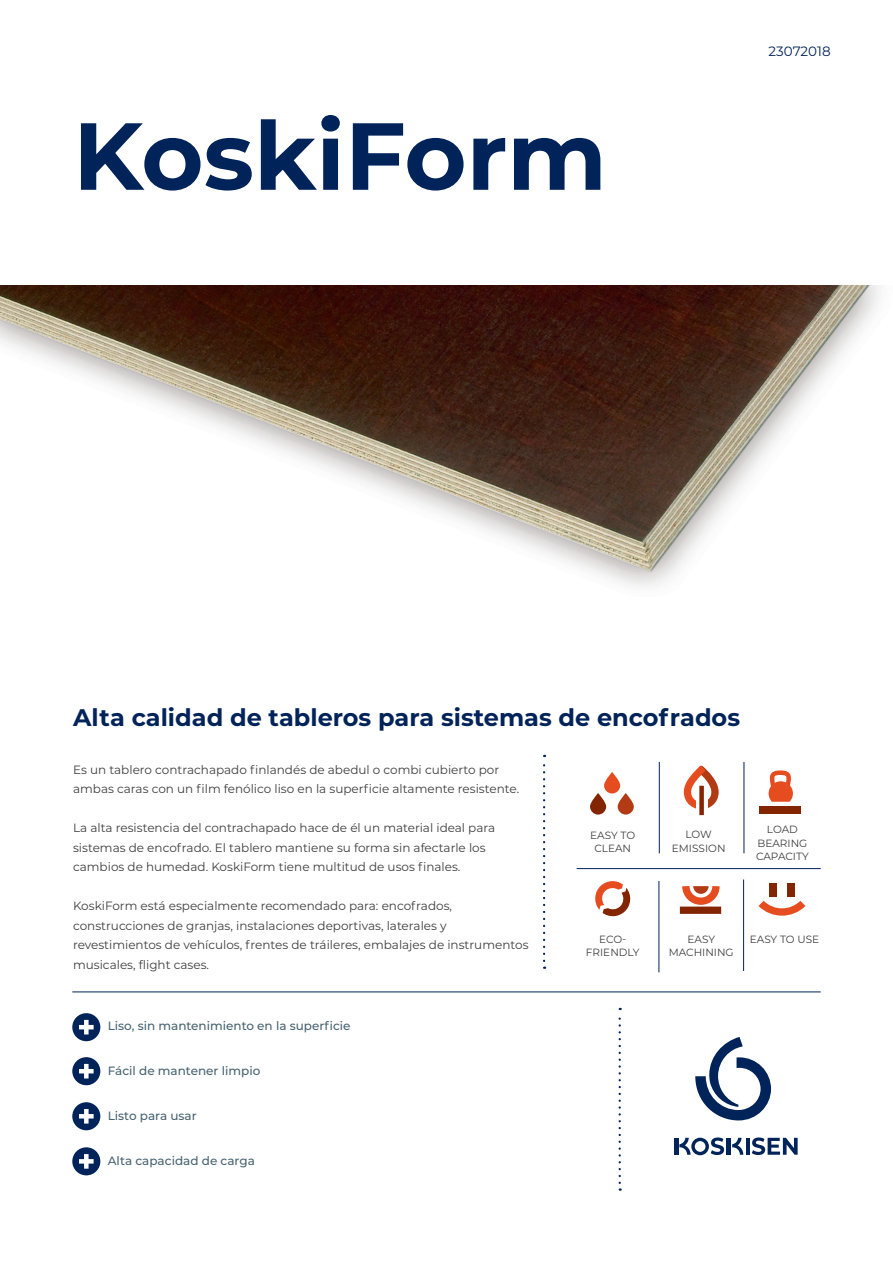
<style>
.page{position:relative;width:893px;height:1263px;background:#fff}
.page>*{position:absolute;margin:0;border:0;box-sizing:border-box;transform-origin:0 0}
.t1{font:700 94.95px "Montserrat";color:#002359}
.t2{font:700 24px "Montserrat";color:#002359}
.base{font:13.5px "Montserrat";color:#002359}
.base-2{font:12px/19.5px "Montserrat";color:#3e3e3f}
.Benefits_list{font:500 12px "Montserrat";color:#476372}
.icon_text{font:10.5px/13.5px "Montserrat";color:#3e3e3f;text-align:center}
</style>
<div class="page">
<img style="left:0;top:286px;width:879px;height:300px">
<hr style="left:746px;top:1138px;width:3px;height:17px;background:#002359">
<hr style="left:674px;top:1138px;width:4px;height:17px;background:#002359">
<hr style="left:727px;top:1138px;width:4px;height:17px;background:#002359">
<svg style="left:752px;top:1137px;width:46px;height:18px"></svg>
<svg style="left:679px;top:1137px;width:45px;height:18px"></svg>
<svg style="left:732px;top:1138px;width:11px;height:17px"></svg>
<svg style="left:695px;top:1037px;width:76px;height:83px"></svg>
<svg style="left:79px;top:1077px;width:20px;height:8px"></svg>
<svg style="left:543px;top:755px;width:2px;height:214px"></svg>
<svg style="left:619px;top:1008px;width:2px;height:183px"></svg>
<div style="left:72px;top:1013px;width:28px;height:28px;background:#002359;border-radius:50%"></div>
<div style="left:84px;top:1020px;width:5px;height:14px;background:#fff"></div>
<hr style="left:79px;top:1025px;width:15px;height:4px;background:#fff">
<div style="left:72px;top:1057px;width:28px;height:28px;background:#002359;border-radius:50%"></div>
<div style="left:84px;top:1064px;width:5px;height:14px;background:#fff"></div>
<hr style="left:79px;top:1069px;width:15px;height:4px;background:#fff">
<div style="left:72px;top:1102px;width:28px;height:28px;background:#002359;border-radius:50%"></div>
<div style="left:84px;top:1109px;width:5px;height:14px;background:#fff"></div>
<hr style="left:79px;top:1114px;width:15px;height:4px;background:#fff">
<div style="left:72px;top:1147px;width:28px;height:28px;background:#002359;border-radius:50%"></div>
<div style="left:84px;top:1154px;width:5px;height:15px;background:#fff"></div>
<svg style="left:79px;top:1159px;width:15px;height:4px"></svg>
<hr style="left:72px;top:991px;width:749px;height:1px;background:#002359">
<hr style="left:577px;top:868px;width:244px;height:1px;background:#002359">
<hr style="left:743px;top:879px;width:1px;height:92px;background:#002359">
<hr style="left:659px;top:881px;width:1px;height:91px;background:#002359">
<hr style="left:659px;top:762px;width:1px;height:91px;background:#002359">
<hr style="left:744px;top:762px;width:1px;height:91px;background:#002359">
<div style="left:680px;top:906px;width:41px;height:8px;background:#832501"></div>
<svg style="left:679px;top:886px;width:43px;height:22px"></svg>
<svg style="left:683px;top:765px;width:36px;height:44px"></svg>
<div style="left:696px;top:798px;width:11px;height:13px;background:#fff"></div>
<div style="left:699px;top:786px;width:5px;height:29px;background:#832501"></div>
<svg style="left:595px;top:881px;width:36px;height:36px"></svg>
<div style="left:760px;top:806px;width:41px;height:8px;background:#832501"></div>
<svg style="left:769px;top:770px;width:24px;height:32px"></svg>
<svg style="left:604px;top:772px;width:16px;height:21px"></svg>
<svg style="left:590px;top:793px;width:16px;height:21px"></svg>
<svg style="left:618px;top:793px;width:16px;height:21px"></svg>
<div style="left:769px;top:883px;width:7px;height:13px;background:#832501"></div>
<div style="left:788px;top:883px;width:7px;height:13px;background:#832501"></div>
<svg style="left:758px;top:901px;width:47px;height:15px"></svg>
<h1 class="t1" style="left:73px;top:88px;width:535px">KoskiForm</h1>
<p class="base" style="left:769px;top:42px;width:64px">23072018</p>
<h3 class="t2" style="left:73px;top:700px;width:668px">Alta calidad de tableros para sistemas de encofrados</h3>
<p class="base-2" style="left:73px;top:759px;width:448px">Es un tablero contrachapado finlandés de abedul o combi cubierto por ambas caras con un film fenólico liso en la superficie altamente resistente.</p>
<p class="base-2" style="left:73px;top:818px;width:424px">La alta resistencia del contrachapado hace de él un material ideal para sistemas de encofrado. El tablero mantiene su forma sin afectarle los cambios de humedad. KoskiForm tiene multitud de usos finales.</p>
<p class="base-2" style="left:73px;top:896px;width:457px">KoskiForm está especialmente recomendado para: encofrados, construcciones de granjas, instalaciones deportivas, laterales y revestimientos de vehículos, frentes de tráileres, embalajes de instrumentos musicales, flight cases.</p>
<p class="icon_text" style="left:590px;top:828px;width:47px">EASY TO<br>CLEAN</p>
<p class="icon_text" style="left:586px;top:932px;width:55px">ECO-<br>FRIENDLY</p>
<p class="icon_text" style="left:672px;top:827px;width:55px">LOW<br>EMISSION</p>
<p class="icon_text" style="left:756px;top:822px;width:54px">LOAD<br>BEARING<br>CAPACITY</p>
<p class="icon_text" style="left:669px;top:932px;width:67px">EASY<br>MACHINING</p>
<p class="icon_text" style="left:750px;top:932px;width:71px">EASY TO USE</p>
<p class="Benefits_list" style="left:108px;top:1017px;width:244px">Liso, sin mantenimiento en la superficie</p>
<p class="Benefits_list" style="left:108px;top:1062px;width:154px">Fácil de mantener limpio</p>
<p class="Benefits_list" style="left:108px;top:1107px;width:90px">Listo para usar</p>
<p class="Benefits_list" style="left:108px;top:1152px;width:149px">Alta capacidad de carga</p>
</div>
